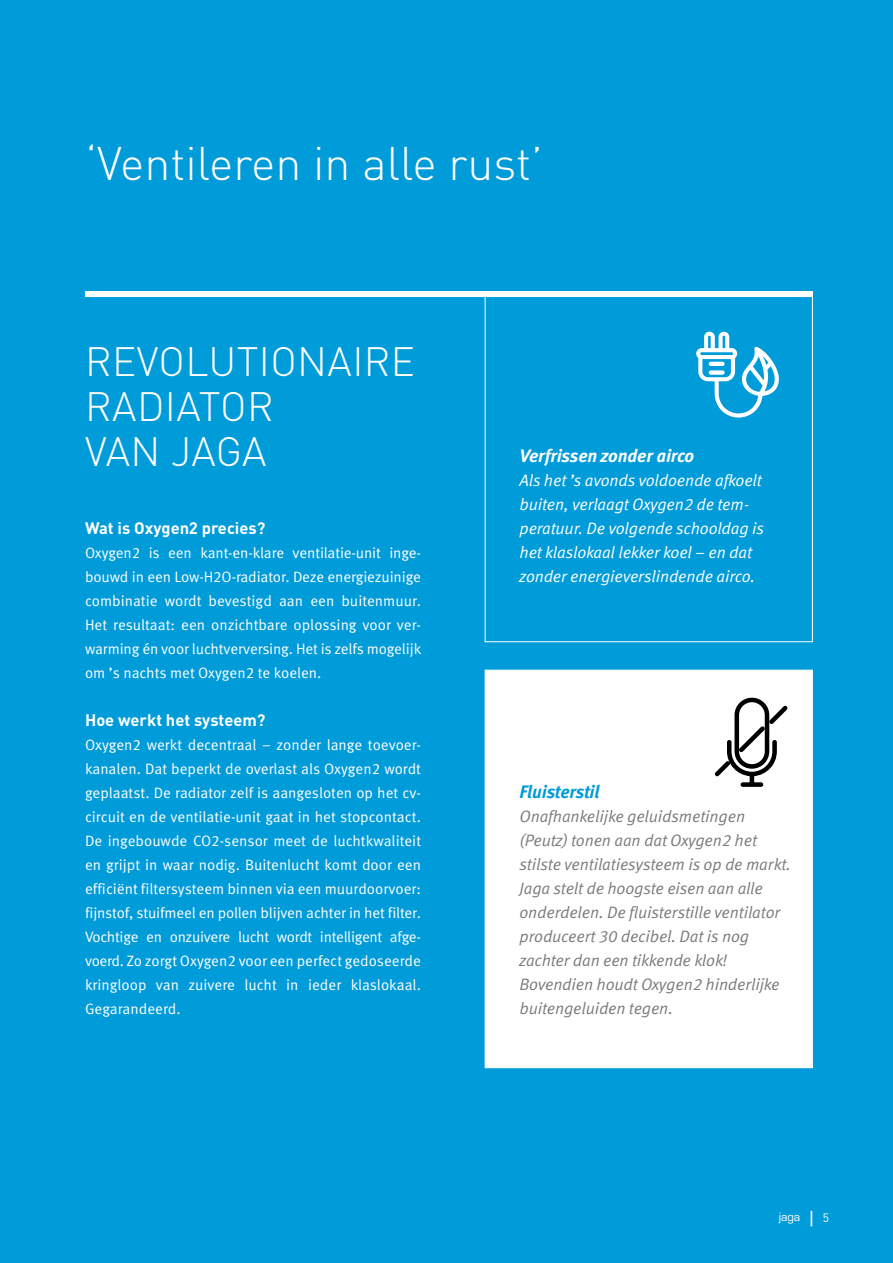
<style>
.page{position:relative;width:893px;height:1263px;background:#009bd9}
.page>*{position:absolute;margin:0;border:0;box-sizing:border-box;transform-origin:0 0}
.t1{font:300 46.5px "DIN Pro";color:#fff}
.t2{font:300 40.5px/45px "DIN Pro";letter-spacing:.01em;color:#fff}
.t3{font:italic 700 18px "Meta Pro";letter-spacing:-.01em;color:#fff}
.t4{font:italic 700 18px "Meta Pro";letter-spacing:-.01em;color:#009bd9}
.t5{font:italic 16.5px/24px "Meta Pro";letter-spacing:-.01em;color:#7c7b7b}
.t6{font:italic 16.5px/24px "Meta Pro";letter-spacing:-.01em;color:#fff}
.t7{font:700 16.5px "DIN Pro";color:#fff}
.t8{font:15px/24px "Meta Pro";color:#fff;text-align:justify}
.t9{font:500 11.25px "Eurostile LTCE";color:#fff}
.s1{font-family:"DIN Pro";font-weight:700;font-size:18px}
.s2{font-family:"DIN Pro";font-weight:400;font-size:12px}
</style>
<div class="page">
<div style="left:485px;top:670px;width:328px;height:398px;background:#fff;border:1px solid #fff"></div>
<svg style="left:696px;top:332px;width:83px;height:86px"></svg>
<svg style="left:715px;top:697px;width:73px;height:90px"></svg>
<div style="left:85px;top:291px;width:728px;height:6px;background:#fff"></div>
<h1 class="t1" style="left:85px;top:131px;width:460px">‘Ventileren in alle rust’</h1>
<h2 class="t2" style="left:85px;top:338px;width:331px">REVOLUTIONAIRE<br>RADIATOR<br>VAN JAGA</h2>
<p class="t7" style="left:85px;top:517px;width:182px">Wat is Oxygen2 precies?</p>
<p class="t8" style="left:85px;top:541px;width:338px">Oxygen2 is een kant-en-klare ventilatie-unit inge&shy;bouwd in een Low-H2O-radiator. Deze energiezuinige combinatie wordt bevestigd aan een buitenmuur.<br>Het resultaat: een onzichtbare oplossing voor ver&shy;warming én voor luchtverversing. Het is zelfs mogelijk om ’s nachts met Oxygen2 te koelen.</p>
<p class="t7" style="left:85px;top:709px;width:182px">Hoe werkt het systeem?</p>
<p class="t8" style="left:85px;top:733px;width:338px;text-align:left">Oxygen2 werkt decentraal – zonder lange toevoer&shy;kanalen. Dat beperkt de overlast als Oxygen2 wordt geplaatst. De radiator zelf is aangesloten op het cv&shy;circuit en de ventilatie-unit gaat in het stopcontact.<br>De ingebouwde CO2-sensor meet de luchtkwaliteit en grijpt in waar nodig. Buitenlucht komt door een efficiënt filtersysteem binnen via een muurdoorvoer: fijnstof, stuifmeel en pollen blijven achter in het filter.<br>Vochtige en onzuivere lucht wordt intelligent afge&shy;voerd. Zo zorgt Oxygen2 voor een perfect gedoseerde kringloop van zuivere lucht in ieder klaslokaal.<br>Gegarandeerd.</p>
<p class="t3" style="left:519px;top:445px;width:176px">Verfrissen zonder airco</p>
<p class="t6" style="left:519px;top:469px;width:246px">Als het ’s avonds voldoende afkoelt buiten, verlaagt Oxygen2 de tem&shy;peratuur. De volgende schooldag is het klaslokaal lekker koel – en dat zonder energieverslindende airco.</p>
<p class="t4" style="left:519px;top:781px;width:81px">Fluisterstil</p>
<p class="t5" style="left:519px;top:805px;width:273px">Onafhankelijke geluidsmetingen (Peutz) tonen aan dat Oxygen2 het stilste ventilatiesysteem is op de markt.<br>Jaga stelt de hoogste eisen aan alle onderdelen. De fluisterstille ventilator produceert 30 decibel. Dat is nog zachter dan een tikkende klok!<br>Bovendien houdt Oxygen2 hinderlijke buitengeluiden tegen.</p>
<p class="t9" style="left:779px;top:1210px;width:52px">jaga <span class="s1">|</span> <span class="s2">5</span></p>
</div>
